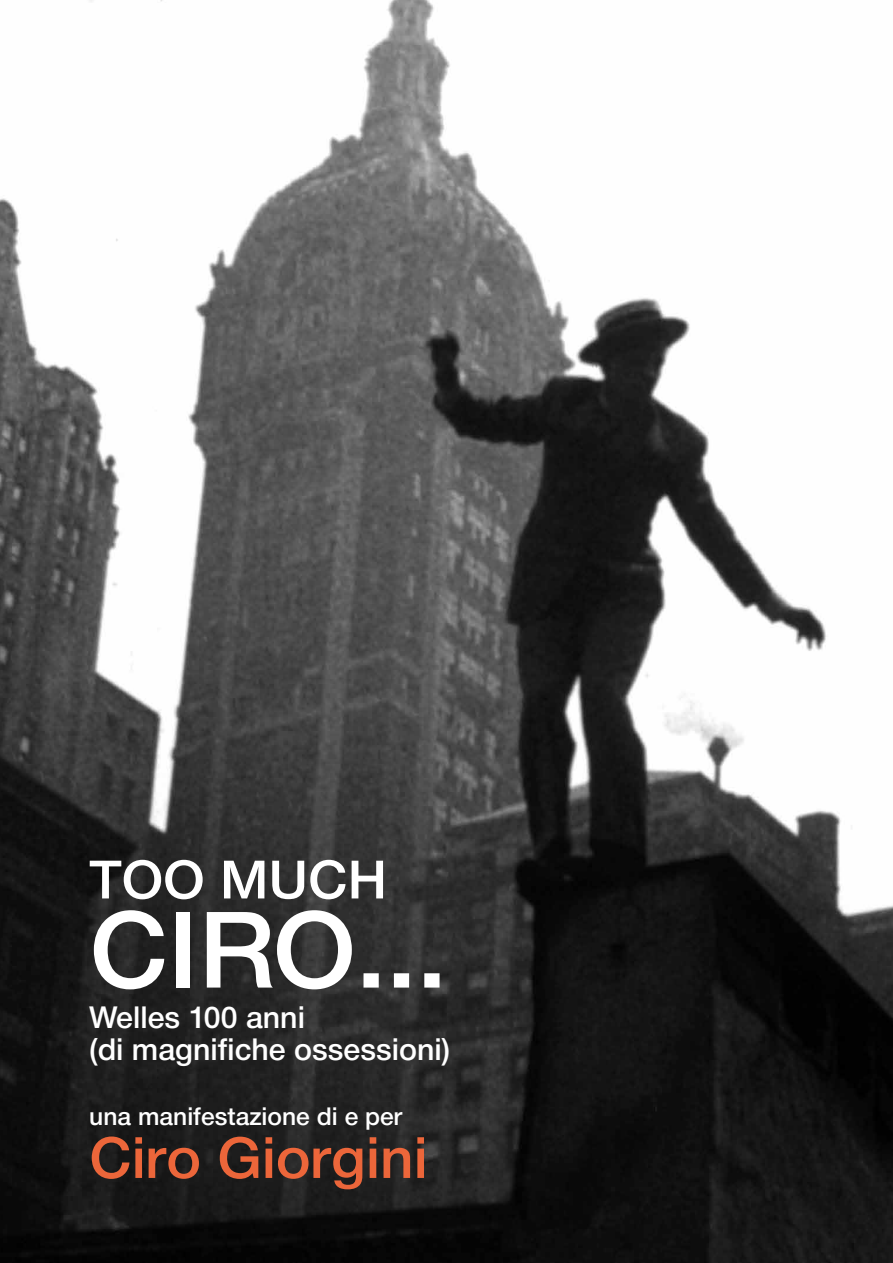
<style>
.page{position:relative;width:893px;height:1263px;background:#fff}
.page>*{position:absolute;margin:0;border:0;box-sizing:border-box;transform-origin:0 0}
.t1{font:113.4px "NH65";color:#fff}
.t2{font:60.75px "NH65";color:#ec663a}
.t3{font:56.7px "NH65";color:#fff}
.t4{font:32.4px/32.4px "NH65";color:#fff}
.t5{font:26.25px "NH65";color:#fff}
</style>
<div class="page">
<img style="left:0;top:0;width:893px;height:1263px">
<h3 class="t3" style="left:89px;top:842px;width:299px">TOO MUCH</h3>
<h1 class="t1" style="left:89px;top:874px;width:359px">CIRO…</h1>
<p class="t4" style="left:89px;top:1004px;width:362px">Welles 100 anni<br>(di magnifiche ossessioni)</p>
<p class="t5" style="left:89px;top:1099px;width:315px">una manifestazione di e per</p>
<h2 class="t2" style="left:89px;top:1117px;width:340px">Ciro Giorgini</h2>
</div>
